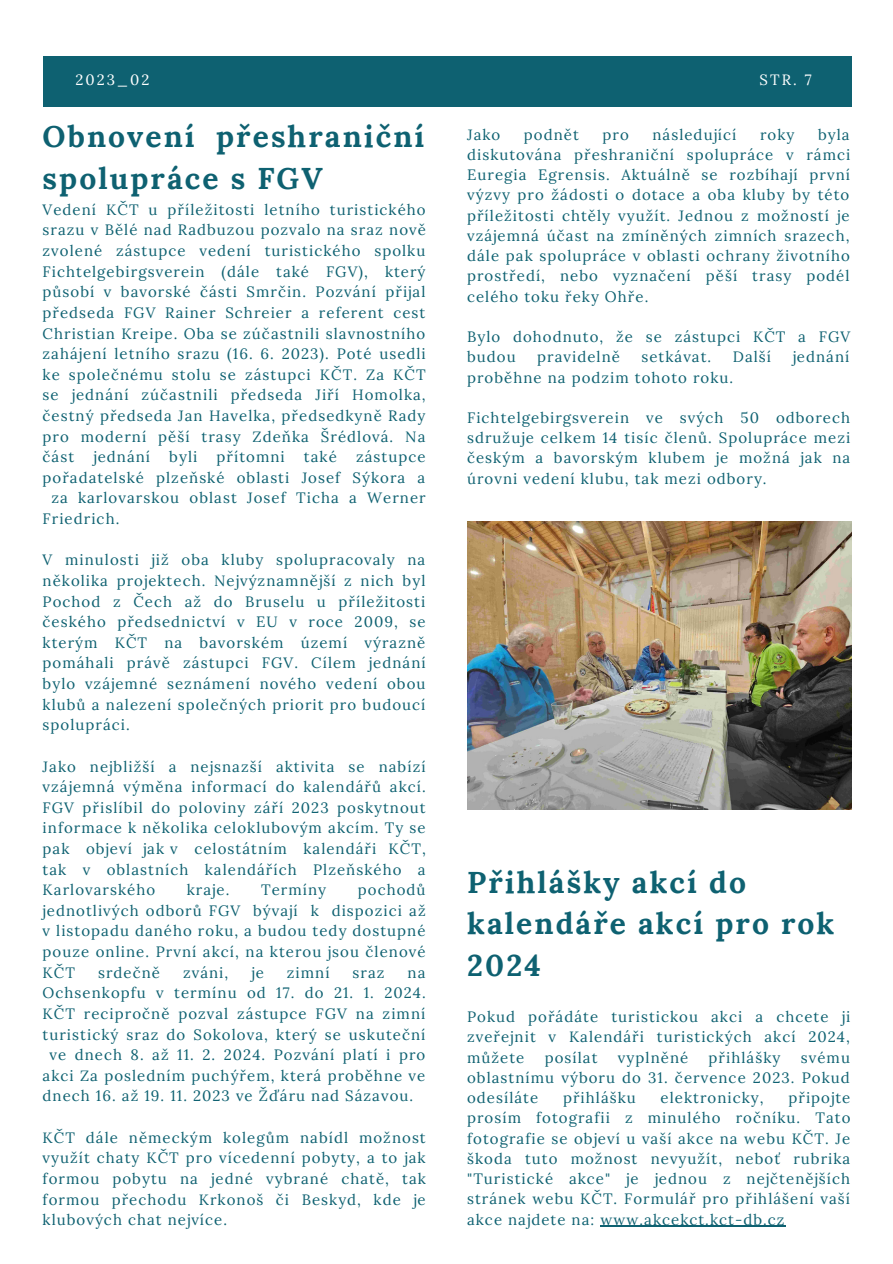
<style>
.page{position:relative;width:893px;height:1264px;background:#fff}
.page>*{position:absolute;margin:0;border:0;box-sizing:border-box;transform-origin:0 0}
.t1{font:700 30px/41.5px "Lora";letter-spacing:.07em;color:#0e6171}
.t2{font:15px/20.5px "Lora";letter-spacing:.07em;color:#0e6171;text-align:justify}
.t3{font:14.85px "Lora";letter-spacing:.14em;color:#fff}
</style>
<div class="page">
<div style="left:43px;top:56px;width:808px;height:50px;background:#0e6171"></div>
<hr style="left:600px;top:1225px;width:185px;height:1px;background:#0e6171">
<img style="left:467px;top:521px;width:384px;height:288px">
<p class="t3" style="left:75px;top:70px;width:76px">2023_02</p>
<p class="t3" style="left:759px;top:70px;width:54px">STR. 7</p>
<p class="t1" style="left:43px;top:115px;width:383px">Obnovení přeshraniční spolupráce s FGV</p>
<p class="t2" style="left:43px;top:199px;width:385px">Vedení KČT u příležitosti letního turistického srazu v Bělé nad Radbuzou pozvalo na sraz nově zvolené zástupce vedení turistického spolku Fichtelgebirgsverein (dále také FGV), který působí v bavorské části Smrčin. Pozvání přijal předseda FGV Rainer Schreier a referent cest Christian Kreipe. Oba se zúčastnili slavnostního zahájení letního srazu (16. 6. 2023). Poté usedli ke společnému stolu se zástupci KČT. Za KČT se jednání zúčastnili předseda Jiří Homolka, čestný předseda Jan Havelka, předsedkyně Rady pro moderní pěší trasy Zdeňka Šrédlová. Na část</p>
<p class="t2" style="left:467px;top:124px;width:35px">Jako</p>
<p class="t2" style="left:524px;top:124px;width:56px">podnět</p>
<p class="t2" style="left:602px;top:124px;width:28px">pro</p>
<p class="t2" style="left:652px;top:124px;width:86px">následující</p>
<p class="t2" style="left:760px;top:124px;width:36px">roky</p>
<p class="t2" style="left:467px;top:124px;width:385px;text-indent:351px">byla diskutována přeshraniční spolupráce v rámci Euregia Egrensis. Aktuálně se rozbíhají první výzvy pro žádosti o dotace a oba kluby by této příležitosti chtěly využít. Jednou z možností je vzájemná účast na zmíněných zimních srazech, dále pak spolupráce v oblasti ochrany životního prostředí, nebo vyznačení pěší trasy podél celého toku řeky Ohře.</p>
<p class="t2" style="left:467px;top:326px;width:385px">Bylo dohodnuto, že se zástupci KČT a FGV budou</p>
<p class="t2" style="left:537px;top:346px;width:84px">pravidelně</p>
<p class="t2" style="left:641px;top:346px;width:71px">setkávat.</p>
<p class="t2" style="left:732px;top:346px;width:40px">Další</p>
<p class="t2" style="left:792px;top:346px;width:58px">jednání</p>
<p class="t2" style="left:467px;top:367px;width:267px">proběhne na podzim tohoto roku.</p>
<p class="t2" style="left:467px;top:407px;width:384px">Fichtelgebirgsverein ve svých 50 odborech sdružuje celkem 14 tisíc členů. Spolupráce mezi českým a bavorským klubem je možná jak na úrovni vedení klubu, tak mezi odbory.</p>
<p class="t2" style="left:93px;top:446px;width:58px">jednání</p>
<p class="t2" style="left:169px;top:446px;width:30px">byli</p>
<p class="t2" style="left:216px;top:446px;width:70px">přítomni</p>
<p class="t2" style="left:304px;top:446px;width:34px">také</p>
<p class="t2" style="left:356px;top:446px;width:71px">zástupce</p>
<p class="t2" style="left:43px;top:467px;width:384px">pořadatelské plzeňské oblasti Josef Sýkora a</p>
<p class="t2" style="left:51px;top:487px;width:376px">za karlovarskou oblast Josef Ticha a Werner</p>
<p class="t2" style="left:43px;top:508px;width:78px">Friedrich.</p>
<p class="t2" style="left:43px;top:549px;width:384px">V minulosti již oba kluby spolupracovaly na několika projektech. Nejvýznamnější z nich byl Pochod z Čech až do Bruselu u příležitosti českého předsednictví v EU v roce 2009, se kterým KČT na bavorském území výrazně pomáhali právě zástupci FGV. Cílem jednání bylo vzájemné seznámení nového vedení obou klubů a nalezení společných priorit pro budoucí spolupráci.</p>
<p class="t2" style="left:43px;top:755px;width:385px">Jako nejbližší a nejsnazší aktivita se nabízí vzájemná výměna informací do kalendářů akcí.<br>FGV přislíbil do poloviny září 2023 poskytnout informace k několika celoklubovým akcím. Ty se pak objeví jak v celostátním kalendáři KČT, tak v oblastních kalendářích Plzeňského a Karlovarského</p>
<p class="t1" style="left:467px;top:861px;width:369px">Přihlášky akcí do kalendáře akcí pro rok<br>2024</p>
<p class="t2" style="left:467px;top:1006px;width:384px">Pokud pořádáte turistickou akci a chcete ji zveřejnit v Kalendáři turistických akcí 2024, můžete</p>
<p class="t2" style="left:187px;top:879px;width:44px">kraje.</p>
<p class="t2" style="left:261px;top:879px;width:67px">Termíny</p>
<p class="t2" style="left:43px;top:879px;width:384px;text-indent:315px">pochodů jednotlivých odborů FGV bývají k dispozici až v listopadu daného roku, a budou tedy dostupné pouze online. První akcí, na kterou jsou členové KČT</p>
<p class="t2" style="left:98px;top:961px;width:63px">srdečně</p>
<p class="t2" style="left:183px;top:961px;width:47px">zváni,</p>
<p class="t2" style="left:251px;top:961px;width:14px">je</p>
<p class="t2" style="left:287px;top:961px;width:44px">zimní</p>
<p class="t2" style="left:352px;top:961px;width:33px">sraz</p>
<p class="t2" style="left:407px;top:961px;width:19px">na</p>
<p class="t2" style="left:43px;top:982px;width:384px">Ochsenkopfu v termínu od 17. do 21. 1. 2024.</p>
<p class="t2" style="left:43px;top:1003px;width:384px">KČT recipročně pozval zástupce FGV na zimní</p>
<p class="t2" style="left:43px;top:1023px;width:384px">turistický sraz do Sokolova, který se uskuteční</p>
<p class="t2" style="left:49px;top:1044px;width:377px">ve dnech 8. až 11. 2. 2024. Pozvání platí i pro</p>
<p class="t2" style="left:43px;top:1065px;width:384px">akci Za posledním puchýřem, která proběhne ve</p>
<p class="t2" style="left:43px;top:1085px;width:372px">dnech 16. až 19. 11. 2023 ve Žďáru nad Sázavou.</p>
<p class="t2" style="left:43px;top:1126px;width:385px">KČT dále německým kolegům nabídl možnost využít chaty KČT pro vícedenní pobyty, a to jak formou pobytu na jedné vybrané chatě, tak formou přechodu Krkonoš či Beskyd, kde je klubových chat nejvíce.</p>
<p class="t2" style="left:544px;top:1046px;width:54px">posílat</p>
<p class="t2" style="left:618px;top:1046px;width:72px">vyplněné</p>
<p class="t2" style="left:708px;top:1046px;width:73px">přihlášky</p>
<p class="t2" style="left:467px;top:1046px;width:384px;text-indent:333px">svému oblastnímu výboru do 31. července 2023. Pokud odesíláte</p>
<p class="t2" style="left:563px;top:1087px;width:74px">přihlášku</p>
<p class="t2" style="left:660px;top:1087px;width:105px">elektronicky,</p>
<p class="t2" style="left:467px;top:1087px;width:385px;text-indent:321px">připojte prosím fotografii z minulého ročníku. Tato fotografie se objeví u vaší akce na webu KČT. Je škoda tuto možnost nevyužít, neboť rubrika "Turistické akce" je jednou z nejčtenějších stránek webu KČT. Formulář pro přihlášení vaší akce najdete na: www.akcekct.kct-db.cz</p>
</div>
